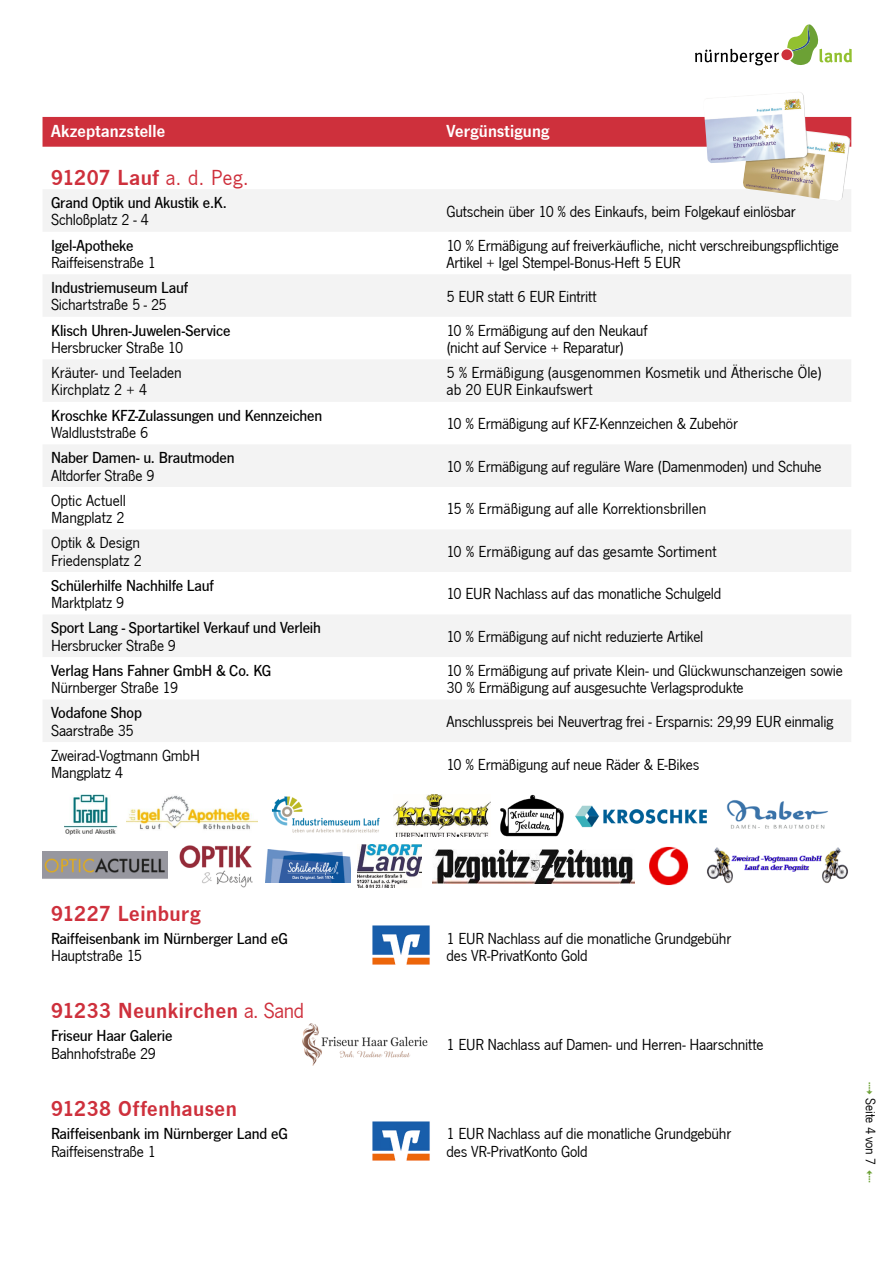
<style>
.page{position:relative;width:893px;height:1263px;background:#fff}
.page>*{position:absolute;margin:0;border:0;box-sizing:border-box;transform-origin:0 0}
.t1{font:600 22.5px "News Got T";letter-spacing:.02em;color:#ce303c}
.t2{font:600 18px "News Got T";letter-spacing:.01em;color:#fff}
.t3{font:16.5px/17.5px "News Got T";letter-spacing:-.015em;color:#000}
.t4{font:500 16.5px "News Got T";letter-spacing:-.01em;color:#000}
.t5{font:14.25px "News Got T";letter-spacing:-.005em;color:#000}
.s1{font-weight:400}
.s2{color:#6ca135}
</style>
<div class="page">
<svg style="left:695px;top:49px;width:84px;height:16px"></svg>
<div style="left:781px;top:49px;width:11px;height:11px;background:#ce303c;border-radius:50%"></div>
<svg style="left:787px;top:24px;width:65px;height:41px"></svg>
<div style="left:43px;top:117px;width:808px;height:30px;background:#ce303c"></div>
<svg style="left:43px;top:190px;width:808px;height:552px;fill:#f3f3f3"></svg>
<img style="left:302px;top:1023px;width:126px;height:42px">
<img style="left:704px;top:92px;width:146px;height:109px">
<img style="left:649px;top:846px;width:40px;height:40px">
<img style="left:707px;top:847px;width:141px;height:36px">
<img style="left:357px;top:845px;width:65px;height:42px">
<img style="left:432px;top:849px;width:202px;height:34px">
<img style="left:266px;top:850px;width:85px;height:32px">
<img style="left:43px;top:851px;width:125px;height:28px">
<img style="left:179px;top:845px;width:74px;height:42px">
<img style="left:726px;top:800px;width:102px;height:29px">
<img style="left:575px;top:805px;width:132px;height:23px">
<img style="left:126px;top:795px;width:131px;height:35px">
<img style="left:393px;top:794px;width:98px;height:43px">
<img style="left:500px;top:794px;width:64px;height:43px">
<img style="left:272px;top:796px;width:108px;height:37px">
<img style="left:64px;top:794px;width:53px;height:41px">
<img style="left:372px;top:925px;width:58px;height:40px">
<img style="left:372px;top:1121px;width:58px;height:40px">
<p class="t2" style="left:51px;top:120px;width:115px">Akzeptanzstelle</p>
<p class="t2" style="left:446px;top:120px;width:105px">Vergünstigung</p>
<p class="t1" style="left:51px;top:164px;width:199px">91207 Lauf <span class="s1">a. d. Peg.</span></p>
<p class="t4" style="left:51px;top:194px;width:177px">Grand Optik und Akustik e.K.</p>
<p class="t3" style="left:51px;top:211px;width:99px">Schloßplatz 2 - 4</p>
<p class="t3" style="left:446px;top:202px;width:351px">Gutschein über 10 % des Einkaufs, beim Folgekauf einlösbar</p>
<p class="t4" style="left:51px;top:236px;width:84px">Igel-Apotheke</p>
<p class="t3" style="left:51px;top:253px;width:106px">Raiffeisenstraße 1</p>
<p class="t4" style="left:51px;top:279px;width:138px">Industriemuseum Lauf</p>
<p class="t3" style="left:51px;top:296px;width:117px">Sichartstraße 5 - 25</p>
<p class="t4" style="left:51px;top:321px;width:181px">Klisch Uhren-Juwelen-Service</p>
<p class="t3" style="left:51px;top:338px;width:134px">Hersbrucker Straße 10</p>
<p class="t3" style="left:51px;top:364px;width:132px">Kräuter- und Teeladen</p>
<p class="t3" style="left:51px;top:381px;width:97px">Kirchplatz 2 + 4</p>
<p class="t4" style="left:51px;top:406px;width:273px">Kroschke KFZ-Zulassungen und Kennzeichen</p>
<p class="t3" style="left:51px;top:423px;width:99px">Waldluststraße 6</p>
<p class="t4" style="left:51px;top:449px;width:185px">Naber Damen- u. Brautmoden</p>
<p class="t3" style="left:51px;top:466px;width:105px">Altdorfer Straße 9</p>
<p class="t3" style="left:51px;top:491px;width:76px">Optic Actuell</p>
<p class="t3" style="left:51px;top:508px;width:75px">Mangplatz 2</p>
<p class="t3" style="left:51px;top:534px;width:91px">Optik &amp; Design</p>
<p class="t3" style="left:51px;top:551px;width:92px">Friedensplatz 2</p>
<p class="t4" style="left:51px;top:576px;width:164px">Schülerhilfe Nachhilfe Lauf</p>
<p class="t3" style="left:51px;top:593px;width:75px">Marktplatz 9</p>
<p class="t4" style="left:51px;top:619px;width:271px">Sport Lang - Sportartikel Verkauf und Verleih</p>
<p class="t3" style="left:51px;top:636px;width:127px">Hersbrucker Straße 9</p>
<p class="t4" style="left:51px;top:661px;width:222px">Verlag Hans Fahner GmbH &amp; Co. KG</p>
<p class="t3" style="left:51px;top:679px;width:129px">Nürnberger Straße 19</p>
<p class="t4" style="left:51px;top:704px;width:92px">Vodafone Shop</p>
<p class="t3" style="left:51px;top:721px;width:84px">Saarstraße 35</p>
<p class="t3" style="left:51px;top:746px;width:150px">Zweirad-Vogtmann GmbH</p>
<p class="t3" style="left:51px;top:764px;width:73px">Mangplatz 4</p>
<p class="t3" style="left:446px;top:236px;width:394px">10 % Ermäßigung auf freiverkäufliche, nicht verschreibungspflichtige<br>Artikel + Igel Stempel-Bonus-Heft 5 EUR</p>
<p class="t3" style="left:446px;top:287px;width:152px">5 EUR statt 6 EUR Eintritt</p>
<p class="t3" style="left:446px;top:321px;width:202px">10 % Ermäßigung auf den Neukauf</p>
<p class="t3" style="left:446px;top:338px;width:179px">(nicht auf Service + Reparatur)</p>
<p class="t3" style="left:446px;top:364px;width:377px">5 % Ermäßigung (ausgenommen Kosmetik und Ätherische Öle) ab 20 EUR Einkaufswert</p>
<p class="t3" style="left:446px;top:415px;width:293px">10 % Ermäßigung auf KFZ-Kennzeichen &amp; Zubehör</p>
<p class="t3" style="left:446px;top:457px;width:377px">10 % Ermäßigung auf reguläre Ware (Damenmoden) und Schuhe</p>
<p class="t3" style="left:446px;top:500px;width:262px">15 % Ermäßigung auf alle Korrektionsbrillen</p>
<p class="t3" style="left:446px;top:542px;width:271px">10 % Ermäßigung auf das gesamte Sortiment</p>
<p class="t3" style="left:446px;top:585px;width:276px">10 EUR Nachlass auf das monatliche Schulgeld</p>
<p class="t3" style="left:446px;top:627px;width:258px">10 % Ermäßigung auf nicht reduzierte Artikel</p>
<p class="t3" style="left:446px;top:661px;width:398px">10 % Ermäßigung auf private Klein- und Glückwunschanzeigen sowie<br>30 % Ermäßigung auf ausgesuchte Verlagsprodukte</p>
<p class="t3" style="left:446px;top:712px;width:388px">Anschlusspreis bei Neuvertrag frei - Ersparnis: 29,99 EUR einmalig</p>
<p class="t3" style="left:446px;top:755px;width:254px">10 % Ermäßigung auf neue Räder &amp; E-Bikes</p>
<p class="t1" style="left:51px;top:900px;width:151px">91227 Leinburg</p>
<p class="t4" style="left:51px;top:929px;width:238px">Raiffeisenbank im Nürnberger Land eG</p>
<p class="t3" style="left:51px;top:946px;width:92px">Hauptstraße 15</p>
<p class="t1" style="left:51px;top:998px;width:255px">91233 Neunkirchen <span class="s1">a. Sand</span></p>
<p class="t4" style="left:51px;top:1027px;width:123px">Friseur Haar Galerie</p>
<p class="t3" style="left:51px;top:1044px;width:107px">Bahnhofstraße 29</p>
<p class="t1" style="left:51px;top:1096px;width:187px">91238 Offenhausen</p>
<p class="t4" style="left:51px;top:1125px;width:238px">Raiffeisenbank im Nürnberger Land eG</p>
<p class="t3" style="left:51px;top:1142px;width:106px">Raiffeisenstraße 1</p>
<p class="t3" style="left:446px;top:929px;width:286px">1 EUR Nachlass auf die monatliche Grundgebühr des VR-PrivatKonto Gold</p>
<p class="t3" style="left:446px;top:1035px;width:319px">1 EUR Nachlass auf Damen- und Herren- Haarschnitte</p>
<p class="t3" style="left:446px;top:1124px;width:286px">1 EUR Nachlass auf die monatliche Grundgebühr des VR-PrivatKonto Gold</p>
<p class="t5" style="left:878px;top:1081px;width:102px;rotate:90deg"><span class="s2">✔</span> Seite 4 von 7 <span class="s2">✓</span></p>
</div>
